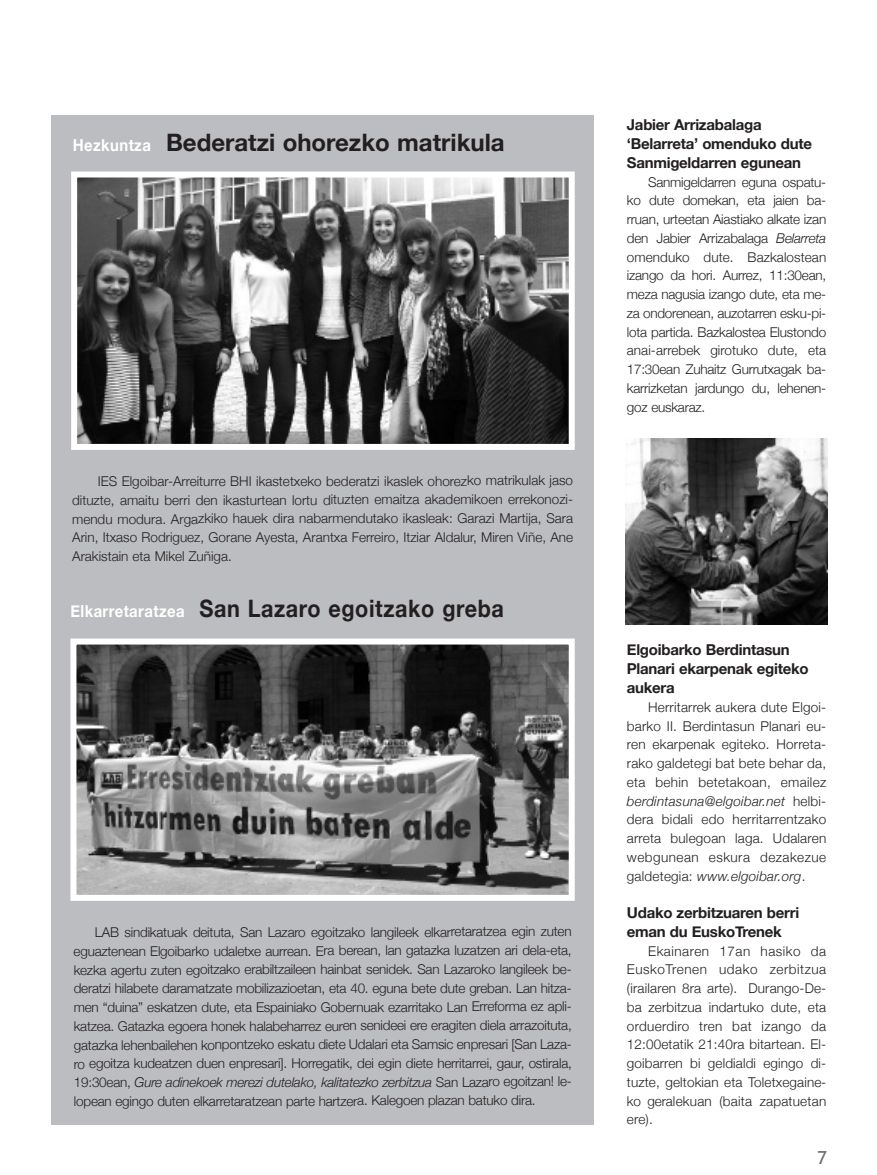
<style>
.page{position:relative;width:877px;height:1175px;background:#fff}
.page>*{position:absolute;margin:0;border:0;box-sizing:border-box;transform-origin:0 0}
.t1{font:700 24px "Helvetica Neue";letter-spacing:.03em;color:#231f20;scale:.9 1}
.t2{font:700 24px "Helvetica Neue";color:#231f20}
.t3{font:18px "Trebuchet MS";color:#716c6b}
.t4{font:700 15px/18.8px "Helvetica Neue";letter-spacing:-.015em;color:#231f20}
.t5{font:300 13.5px/18.8px "Helvetica Neue";color:#231f20;text-align:justify}
.s1{font-size:16.5px;color:#fff}
.s2{font-style:italic}
</style>
<div class="page">
<div style="left:52px;top:116px;width:542px;height:1009px;background:#bcbdc0"></div>
<img style="left:77px;top:645px;width:491px;height:248px">
<div style="left:70px;top:638px;width:505px;height:262px;border:6px solid #fff"></div>
<img style="left:78px;top:178px;width:490px;height:265px">
<div style="left:71px;top:171px;width:504px;height:279px;border:6px solid #fff"></div>
<img style="left:626px;top:438px;width:202px;height:186px">
<h1 class="t2" style="left:73px;top:128px;width:433px"><span class="s1">Hezkuntza</span> Bederatzi ohorezko matrikula</h1>
<p class="t5" style="left:72px;top:471px;width:503px;text-indent:26px">IES Elgoibar-Arreiturre BHI ikastetxeko bederatzi ikaslek ohorezko matrikulak jaso dituzte, amaitu berri den ikasturtean lortu dituzten emaitza akademikoen errekonozi&shy;mendu modura. Argazkiko hauek dira nabarmendutako ikasleak: Garazi Martija, Sara Arin, Itxaso Rodriguez, Gorane Ayesta, Arantxa Ferreiro, Itziar Aldalur, Miren Viñe, Ane Arakistain eta Mikel zuñiga.</p>
<h1 class="t1" style="left:70px;top:593px;width:483px"><span class="s1">Elkarretaratzea</span> San Lazaro egoitzako greba</h1>
<p class="t5" style="left:74px;top:922px;width:500px;text-indent:21px">LAB sindikatuak deituta, San Lazaro egoitzako langileek elkarretaratzea egin zuten eguaztenean Elgoibarko udaletxe aurrean. Era berean, lan gatazka luzatzen ari dela-eta, kezka agertu zuten egoitzako erabiltzaileen hainbat senidek. San Lazaroko langileek be&shy;deratzi hilabete daramatzate mobilizazioetan, eta 40. eguna bete dute greban. Lan hitza&shy;men “duina” eskatzen dute, eta Espainiako Gobernuak ezarritako Lan Erreforma ez apli&shy;katzea. Gatazka egoera honek halabeharrez euren senideei ere eragiten diela arrazoituta, gatazka lehenbailehen konpontzeko eskatu diete Udalari eta Samsic enpresari [San Laza&shy;ro egoitza kudeatzen duen enpresari]. Horregatik, dei egin diete herritarrei, gaur, ostirala, 19:30ean, <span class="s2">Gure adinekoek merezi dutelako, kalitatezko zerbitzua</span> San Lazaro egoitzan! le&shy;lopean egingo duten elkarretaratzean parte hartzera. Kalegoen plazan batuko dira.</p>
<p class="t4" style="left:627px;top:115px;width:187px">Jabier Arrizabalaga ‘Belarreta’ omenduko dute<br>Sanmigeldarren egunean</p>
<p class="t5" style="left:627px;top:172px;width:201px;text-indent:21px">Sanmigeldarren eguna ospatu&shy;ko dute domekan, eta jaien ba&shy;rruan, urteetan Aiastiako alkate izan den Jabier Arrizabalaga <span class="s2">Belarreta </span>omenduko dute. Bazkalostean izango da hori. Aurrez, 11:30ean, meza nagusia izango dute, eta me&shy;za ondorenean, auzotarren esku-pi&shy;lota partida. Bazkalostea Elustondo anai-arrebek girotuko dute, eta 17:30ean zuhaitz Gurrutxagak ba&shy;karrizketan jardungo du, lehenen&shy;goz euskaraz.</p>
<p class="t4" style="left:627px;top:640px;width:183px">Elgoibarko Berdintasun<br>Planari ekarpenak egiteko aukera</p>
<p class="t5" style="left:627px;top:697px;width:201px;text-indent:21px">Herritarrek aukera dute Elgoi&shy;barko II. Berdintasun Planari eu&shy;ren ekarpenak egiteko. Horreta&shy;rako galdetegi bat bete behar da, eta behin betetakoan, emailez <span class="s2">berdintasuna@elgoibar.net</span> helbi&shy;dera bidali edo herritarrentzako arreta bulegoan laga. Udalaren webgunean eskura dezakezue galdetegia: <span class="s2">www.elgoibar.org</span>.</p>
<p class="t4" style="left:627px;top:903px;width:174px">Udako zerbitzuaren berri eman du EuskoTrenek</p>
<p class="t5" style="left:627px;top:941px;width:201px;text-indent:21px">Ekainaren 17an hasiko da EuskoTrenen udako zerbitzua (irailaren 8ra arte). Durango-De&shy;ba zerbitzua indartuko dute, eta orduerdiro tren bat izango da 12:00etatik 21:40ra bitartean. El&shy;goibarren bi geldialdi egingo di&shy;tuzte, geltokian eta Toletxegaine&shy;ko geralekuan (baita zapatuetan ere).</p>
<h2 class="t3" style="left:818px;top:1147px;width:11px">7</h2>
</div>
